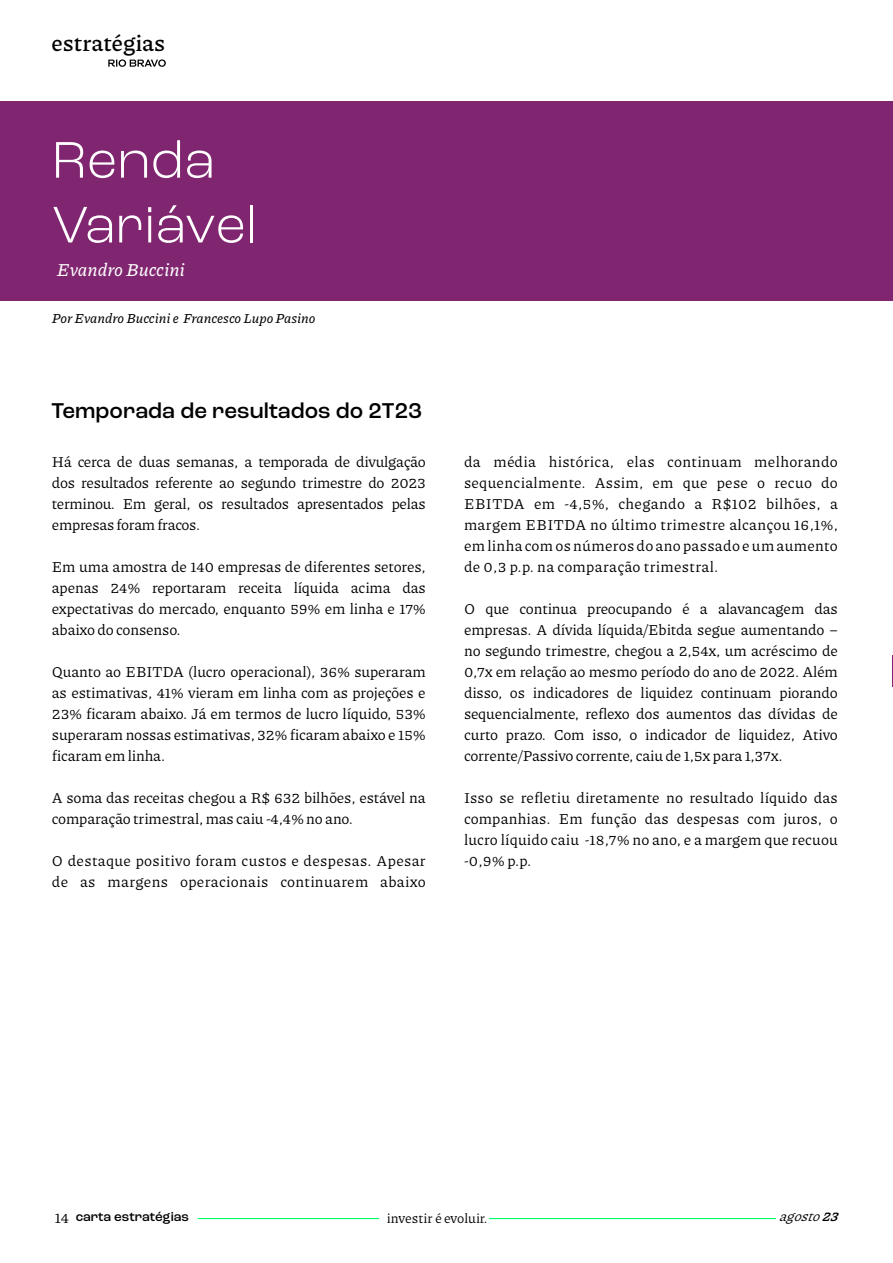
<style>
.page{position:relative;width:893px;height:1263px;background:#fff}
.page>*{position:absolute;margin:0;border:0;box-sizing:border-box;transform-origin:0 0}
.t1{font:300 54px "Roc Grotesk";color:#fff}
.t2{font:500 22.5px "Roc Grotesk";color:#000}
.t3{font:600 22.5px "Piazzolla";color:#000}
.t4{font:italic 500 18px "Piazzolla";color:#fff}
.t5{font:15px/21px "Piazzolla";letter-spacing:-.01em;color:#000;text-align:justify}
.t6{font:15px/21px "Piazzolla";letter-spacing:.02em;color:#000}
.t7{font:italic 500 13.5px "Piazzolla";color:#000}
.t8{font:13.5px "Piazzolla";color:#000}
.t9{font:500 13.5px "Roc Grotesk";color:#000}
.t10{font:italic 13.5px "Piazzolla";color:#000}
.s1{font-weight:700}
</style>
<div class="page">
<svg style="left:108px;top:59px;width:58px;height:8px"></svg>
<hr style="left:198px;top:1218px;width:181px;height:1px;background:#00ff6d">
<hr style="left:489px;top:1218px;width:287px;height:1px;background:#00ff6d">
<div style="left:0;top:101px;width:892px;height:199px;background:#802670"></div>
<hr style="left:892px;top:124px;width:1px;height:31px;background:#802670">
<hr style="left:892px;top:656px;width:1px;height:31px;background:#802670">
<h2 class="t3" style="left:51px;top:30px;width:115px">estratégias</h2>
<p class="t1" style="left:52px;top:127px;width:165px">Renda</p>
<p class="t1" style="left:52px;top:192px;width:207px">Variável</p>
<p class="t4" style="left:57px;top:259px;width:129px">Evandro Buccini</p>
<p class="t7" style="left:52px;top:310px;width:265px">Por Evandro Buccini e Francesco Lupo Pasino</p>
<p class="t2" style="left:51px;top:397px;width:372px">Temporada de resultados do 2T23</p>
<p class="t5" style="left:52px;top:451px;width:375px">Há cerca de duas semanas, a temporada de divulgação dos resultados referente ao segundo trimestre do 2023 terminou. Em geral, os resultados apresentados pelas empresas foram fracos.</p>
<p class="t5" style="left:52px;top:556px;width:375px">Em uma amostra de 140 empresas de diferentes setores, apenas 24% reportaram receita líquida acima das expectativas do mercado, enquanto 59% em linha e 17% abaixo do consenso.</p>
<p class="t5" style="left:52px;top:661px;width:375px">Quanto ao EBITDA (lucro operacional), 36% superaram as estimativas, 41% vieram em linha com as projeções e 23% ficaram abaixo. Já em termos de lucro líquido, 53% superaram nossas estimativas, 32% ficaram abaixo e 15% ficaram em linha.</p>
<p class="t5" style="left:52px;top:787px;width:375px">A soma das receitas chegou a R$ 632 bilhões, estável na comparação trimestral, mas caiu -4,4% no ano.</p>
<p class="t6" style="left:52px;top:850px;width:375px">O destaque positivo foram custos e despesas. Apesar de as margens operacionais continuarem abaixo</p>
<p class="t5" style="left:464px;top:451px;width:375px">da média histórica, elas continuam melhorando sequencialmente. Assim, em que pese o recuo do EBITDA em -4,5%, chegando a R$102 bilhões, a margem EBITDA no último trimestre alcançou 16,1%, em linha com os números do ano passado e um aumento de 0,3 p.p. na comparação trimestral.</p>
<p class="t5" style="left:464px;top:598px;width:375px">O que continua preocupando é a alavancagem das empresas. A dívida líquida/Ebitda segue aumentando – no segundo trimestre, chegou a 2,54x, um acréscimo de 0,7x em relação ao mesmo período do ano de 2022. Além disso, os indicadores de liquidez continuam piorando sequencialmente, reflexo dos aumentos das dívidas de curto prazo. Com isso, o indicador de liquidez, Ativo corrente/Passivo corrente, caiu de 1,5x para 1,37x.</p>
<p class="t5" style="left:464px;top:787px;width:375px">Isso se refletiu diretamente no resultado líquido das companhias. Em função das despesas com juros, o lucro líquido caiu -18,7% no ano, e a margem que recuou -0,9% p.p.</p>
<p class="t9" style="left:76px;top:1208px;width:115px">carta estratégias</p>
<p class="t8" style="left:387px;top:1210px;width:102px">investir é evoluir.</p>
<p class="t10" style="left:779px;top:1208px;width:66px">agosto<span class="s1">23</span></p>
<p class="t5" style="left:55px;top:1207px;width:16px">14</p>
</div>
